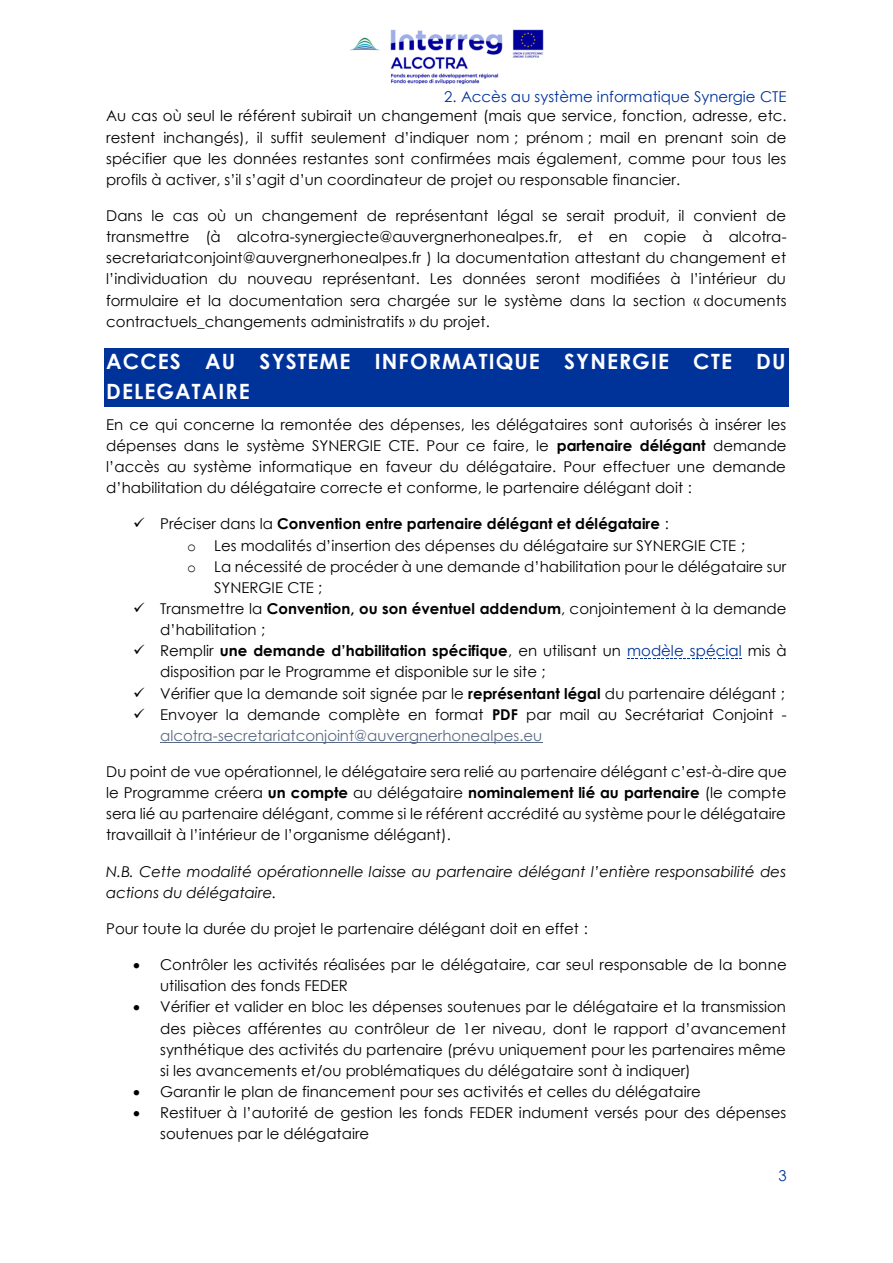
<style>
.page{position:relative;width:893px;height:1263px;background:#fff}
.page>*{position:absolute;margin:0;border:0;box-sizing:border-box;transform-origin:0 0}
.t1{font:700 21px/29.7px "Century Gothic";letter-spacing:.05em;color:#fff}
.t2{font:15px/21.1px "Century Gothic";color:#000}
.t3{font:italic 15px/21.3px "Century Gothic";color:#000}
.t4{font:700 15px "Century Gothic";color:#000}
.t5{font:15px "Century Gothic";color:#039}
.s1{font-weight:700}
.s2{font-weight:400}
.s3{font-family:"Courier New"}
.s4{color:#039}
.s5{color:#596984}
</style>
<div class="page">
<img style="left:350px;top:29px;width:194px;height:56px">
<div style="left:104px;top:348px;width:685px;height:29px;background:#039"></div>
<div style="left:104px;top:377px;width:685px;height:30px;background:#039"></div>
<svg style="left:627px;top:658px;width:115px;height:1px"></svg>
<hr style="left:160px;top:742px;width:383px;height:1px;background:#596984">
<p class="t5" style="left:444px;top:87px;width:344px">2. Accès au système informatique Synergie CTE</p>
<p class="t2" style="left:106px;top:105px;width:682px;text-align:justify">Au cas où seul le référent subirait un changement (mais que service, fonction, adresse, etc. restent inchangés), il suffit seulement d’indiquer nom ; prénom ; mail en prenant soin de spécifier que les données restantes sont confirmées mais également, comme pour tous les profils à activer, s’il s’agit d’un coordinateur de projet ou responsable financier.</p>
<p class="t2" style="left:106px;top:205px;width:682px;text-align:justify">Dans le cas où un changement de représentant légal se serait produit, il convient de transmettre (à alcotra-synergiecte@auvergnerhonealpes.fr, et en copie à alcotra&shy;secretariatconjoint@auvergnerhonealpes.fr ) la documentation attestant du changement et l’individuation du nouveau représentant. Les données seront modifiées à l’intérieur du formulaire et la documentation sera chargée sur le système dans la section « documents contractuels_changements administratifs » du projet.</p>
<h1 class="t1" style="left:106px;top:346px;width:681px">ACCES AU SYSTEME INFORMATIQUE SYNERGIE CTE DU<br>DELEGATAIRE</h1>
<p class="t2" style="left:106px;top:413px;width:682px;text-align:justify">En ce qui concerne la remontée des dépenses, les délégataires sont autorisés à insérer les dépenses dans le système SYNERGIE CTE. Pour ce faire, le <span class="s1">partenaire délégant</span> demande l’accès au système informatique en faveur du délégataire. Pour effectuer une demande d’habilitation du délégataire correcte et conforme, le partenaire délégant doit :</p>
<p class="t4" style="left:133px;top:514px;width:537px">✓ <span class="s2">Préciser dans la</span> Convention entre partenaire délégant et délégataire <span class="s2">:</span></p>
<p class="t2" style="left:187px;top:534px;width:560px"><span class="s3">o</span> Les modalités d’insertion des dépenses du délégataire sur SYNERGIE CTE ;</p>
<p class="t2" style="left:214px;top:555px;width:573px;text-indent:-27px"><span class="s3">o</span> La nécessité de procéder à une demande d’habilitation pour le délégataire sur<br>SYNERGIE CTE ;</p>
<p class="t2" style="left:160px;top:597px;width:628px;text-indent:-27px">✓ Transmettre la <span class="s1">Convention, ou son éventuel addendum</span>, conjointement à la demande d’habilitation ;</p>
<p class="t2" style="left:160px;top:640px;width:628px;text-indent:-27px">✓ Remplir <span class="s1">une demande d’habilitation spécifique</span>, en utilisant un <span class="s4">modèle spécial</span> mis à disposition par le Programme et disponible sur le site ;</p>
<p class="t2" style="left:133px;top:682px;width:653px">✓ Vérifier que la demande soit signée par le <span class="s1">représentant légal</span> du partenaire délégant ;</p>
<p class="t2" style="left:160px;top:703px;width:628px;text-indent:-27px">✓ Envoyer la demande complète en format <span class="s1">PDF</span> par mail au Secrétariat Conjoint - <span class="s5">alcotra-secretariatconjoint@auvergnerhonealpes.eu</span></p>
<p class="t2" style="left:106px;top:760px;width:682px;text-align:justify">Du point de vue opérationnel, le délégataire sera relié au partenaire délégant c’est-à-dire que le Programme créera <span class="s1">un compte</span> au délégataire <span class="s1">nominalement lié au partenaire</span> (le compte sera lié au partenaire délégant, comme si le référent accrédité au système pour le délégataire travaillait à l’intérieur de l’organisme délégant).</p>
<p class="t3" style="left:106px;top:860px;width:681px">N.B. Cette modalité opérationnelle laisse au partenaire délégant l’entière responsabilité des actions du délégataire.</p>
<p class="t2" style="left:106px;top:917px;width:483px">Pour toute la durée du projet le partenaire délégant doit en effet :</p>
<p class="t2" style="left:160px;top:953px;width:628px;text-indent:-27px">• Contrôler les activités réalisées par le délégataire, car seul responsable de la bonne utilisation des fonds FEDER</p>
<p class="t2" style="left:160px;top:996px;width:627px;text-align:justify;text-indent:-27px">• Vérifier et valider en bloc les dépenses soutenues par le délégataire et la transmission des pièces afférentes au contrôleur de 1er niveau, dont le rapport d’avancement synthétique des activités du partenaire (prévu uniquement pour les partenaires même si les avancements et/ou problématiques du délégataire sont à indiquer)</p>
<p class="t2" style="left:133px;top:1080px;width:569px">• Garantir le plan de financement pour ses activités et celles du délégataire</p>
<p class="t2" style="left:160px;top:1102px;width:628px;text-indent:-27px">• Restituer à l’autorité de gestion les fonds FEDER indument versés pour des dépenses soutenues par le délégataire</p>
<p class="t5" style="left:778px;top:1166px;width:10px">3</p>
</div>
